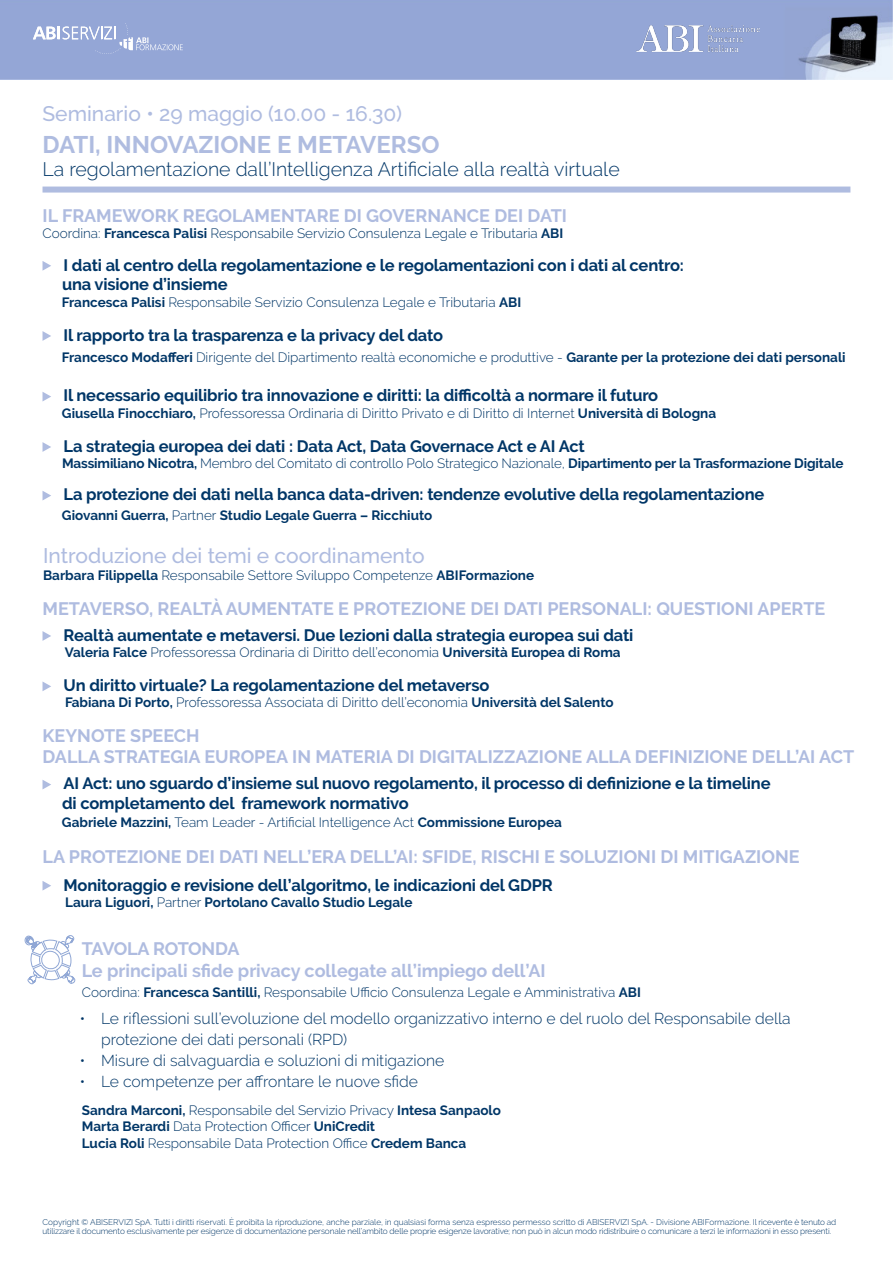
<style>
.page{position:relative;width:893px;height:1263px;background:#fff}
.page>*{position:absolute;margin:0;border:0;box-sizing:border-box;transform-origin:0 0}
.t1{font:700 24px "Raleway";color:#afbce0}
.t2{font:500 21px "Raleway";color:#afbce0}
.t3{font:300 19.5px "Raleway";color:#003667}
.t4{font:700 18px "Raleway";color:#afbce0}
.t5{font:700 18px "Raleway";letter-spacing:-.035em;color:#afbce0}
.t6{font:700 16.5px/19.8px "Raleway";letter-spacing:-.01em;color:#003667}
.t7{font:300 15.75px/21px "Raleway";color:#003667}
.t8{font:300 13.5px "Raleway";color:#003667}
.t9{font:700 13.5px "Raleway";color:#003667}
.t10{font:300 8.25px/9px "Raleway";letter-spacing:-.01em;color:#003667}
.s1{font-weight:700}
.s2{font-weight:300}
</style>
<div class="page">
<img style="left:0;top:0;width:893px;height:79px">
<svg style="left:33px;top:23px;width:150px;height:31px;background:#a3b2db"></svg>
<svg style="left:43px;top:261px;width:8px;height:10px"></svg>
<svg style="left:43px;top:331px;width:8px;height:10px"></svg>
<svg style="left:43px;top:392px;width:8px;height:9px"></svg>
<svg style="left:43px;top:442px;width:8px;height:10px"></svg>
<svg style="left:43px;top:491px;width:8px;height:9px"></svg>
<svg style="left:43px;top:631px;width:8px;height:10px"></svg>
<svg style="left:43px;top:682px;width:8px;height:9px"></svg>
<svg style="left:43px;top:780px;width:8px;height:9px"></svg>
<svg style="left:43px;top:881px;width:8px;height:9px"></svg>
<div style="left:43px;top:187px;width:807px;height:6px;background:#afbce0"></div>
<svg style="left:24px;top:935px;width:52px;height:50px"></svg>
<img style="left:631px;top:24px;width:134px;height:29px">
<p class="t2" style="left:43px;top:102px;width:361px">Seminario • 29 maggio (10.00 - 16.30)</p>
<p class="t1" style="left:43px;top:131px;width:399px">DATI, INNOVAZIONE E METAVERSO</p>
<p class="t3" style="left:43px;top:158px;width:579px">La regolamentazione dall’Intelligenza Artificiale alla realtà virtuale</p>
<p class="t4" style="left:43px;top:205px;width:526px">IL FRAMEWORK REGOLAMENTARE DI GOVERNANCE DEI DATI</p>
<p class="t8" style="left:43px;top:225px;width:522px">Coordina: <span class="s1">Francesca Palisi</span> Responsabile Servizio Consulenza Legale e Tributaria <span class="s1">ABI</span></p>
<p class="t6" style="left:62px;top:255px;width:623px">I dati al centro della regolamentazione e le regolamentazioni con i dati al centro: una visione d’insieme</p>
<p class="t8" style="left:62px;top:294px;width:461px"><span class="s1">Francesca Palisi</span> Responsabile Servizio Consulenza Legale e Tributaria <span class="s1">ABI</span></p>
<p class="t6" style="left:64px;top:325px;width:381px">Il rapporto tra la trasparenza e la privacy del dato</p>
<p class="t9" style="left:62px;top:349px;width:785px">Francesco Modafferi <span class="s2">Dirigente del Dipartimento realtà economiche e produttive -</span> Garante per la protezione dei dati personali</p>
<p class="t6" style="left:64px;top:386px;width:596px">Il necessario equilibrio tra innovazione e diritti: la difficoltà a normare il futuro</p>
<p class="t8" style="left:62px;top:405px;width:656px"><span class="s1">Giusella Finocchiaro,</span> Professoressa Ordinaria di Diritto Privato e di Diritto di Internet <span class="s1">Università di Bologna</span></p>
<p class="t6" style="left:64px;top:436px;width:523px">La strategia europea dei dati : Data Act, Data Governace Act e AI Act</p>
<p class="t9" style="left:62px;top:456px;width:783px">Massimiliano Nicotra, <span class="s2">Membro del Comitato di controllo Polo Strategico Nazionale,</span> Dipartimento per la Trasformazione Digitale</p>
<p class="t6" style="left:64px;top:485px;width:702px">La protezione dei dati nella banca data-driven: tendenze evolutive della regolamentazione</p>
<p class="t9" style="left:62px;top:508px;width:372px">Giovanni Guerra, <span class="s2">Partner</span> Studio Legale Guerra – Ricchiuto</p>
<p class="t2" style="left:43px;top:544px;width:383px">Introduzione dei temi e coordinamento</p>
<p class="t8" style="left:43px;top:567px;width:493px"><span class="s1">Barbara Filippella</span> Responsabile Settore Sviluppo Competenze <span class="s1">ABIFormazione</span></p>
<p class="t4" style="left:43px;top:598px;width:784px">METAVERSO, REALTÀ AUMENTATE E PROTEZIONE DEI DATI PERSONALI: QUESTIONI APERTE</p>
<p class="t6" style="left:64px;top:625px;width:571px">Realtà aumentate e metaversi. Due lezioni dalla strategia europea sui dati</p>
<p class="t8" style="left:65px;top:644px;width:557px"><span class="s1">Valeria Falce</span> Professoressa Ordinaria di Diritto dell’economia <span class="s1">Università Europea di Roma</span></p>
<p class="t6" style="left:64px;top:676px;width:427px">Un diritto virtuale? La regolamentazione del metaverso</p>
<p class="t8" style="left:65px;top:695px;width:550px"><span class="s1">Fabiana Di Porto,</span> Professoressa Associata di Diritto dell’economia <span class="s1">Università del Salento</span></p>
<p class="t4" style="left:43px;top:725px;width:159px">KEYNOTE SPEECH</p>
<p class="t4" style="left:43px;top:747px;width:813px">DALLA STRATEGIA EUROPEA IN MATERIA DI DIGITALIZZAZIONE ALLA DEFINIZIONE DELL’AI ACT</p>
<p class="t6" style="left:64px;top:774px;width:708px">AI Act: uno sguardo d’insieme sul nuovo regolamento, il processo di definizione e la timeline</p>
<p class="t6" style="left:62px;top:794px;width:348px">di completamento del framework normativo</p>
<p class="t8" style="left:62px;top:815px;width:501px"><span class="s1">Gabriele Mazzini,</span> Team Leader - Artificial Intelligence Act <span class="s1">Commissione Europea</span></p>
<p class="t4" style="left:43px;top:847px;width:759px">LA PROTEZIONE DEI DATI NELL’ERA DELL’AI: SFIDE, RISCHI E SOLUZIONI DI MITIGAZIONE</p>
<p class="t6" style="left:64px;top:875px;width:491px">Monitoraggio e revisione dell’algoritmo, le indicazioni del GDPR</p>
<p class="t9" style="left:65px;top:894px;width:349px">Laura Liguori, <span class="s2">Partner</span> Portolano Cavallo Studio Legale</p>
<p class="t5" style="left:82px;top:939px;width:159px">TAVOLA ROTONDA</p>
<p class="t4" style="left:82px;top:960px;width:465px">Le principali sfide privacy collegate all’impiego dell’AI</p>
<p class="t7" style="left:101px;top:1008px;width:691px;text-indent:-21px">• Le riflessioni sull’evoluzione del modello organizzativo interno e del ruolo del Responsabile della protezione dei dati personali (RPD)</p>
<p class="t7" style="left:80px;top:1050px;width:366px">• Misure di salvaguardia e soluzioni di mitigazione</p>
<p class="t7" style="left:80px;top:1071px;width:340px">• Le competenze per affrontare le nuove sfide</p>
<p class="t8" style="left:82px;top:984px;width:561px">Coordina: <span class="s1">Francesca Santilli,</span> Responsabile Ufficio Consulenza Legale e Amministrativa <span class="s1">ABI</span></p>
<p class="t8" style="left:82px;top:1102px;width:421px"><span class="s1">Sandra Marconi,</span> Responsabile del Servizio Privacy <span class="s1">Intesa Sanpaolo</span></p>
<p class="t9" style="left:82px;top:1119px;width:295px">Marta Berardi <span class="s2">Data Protection Officer</span> UniCredit</p>
<p class="t8" style="left:82px;top:1135px;width:386px"><span class="s1">Lucia Roli</span> Responsabile Data Protection Office <span class="s1">Credem Banca</span></p>
<p class="t10" style="left:43px;top:1217px;width:795px">Copyright © ABISERVIZI SpA. Tutti i diritti riservati. È proibita la riproduzione, anche parziale, in qualsiasi forma senza espresso permesso scritto di ABISERVIZI SpA. - Divisione ABIFormazione. Il ricevente è tenuto ad utilizzare il documento esclusivamente per esigenze di documentazione personale nell’ambito delle proprie esigenze lavorative; non può in alcun modo ridistribuire o comunicare a terzi le informazioni in esso presenti.</p>
</div>
